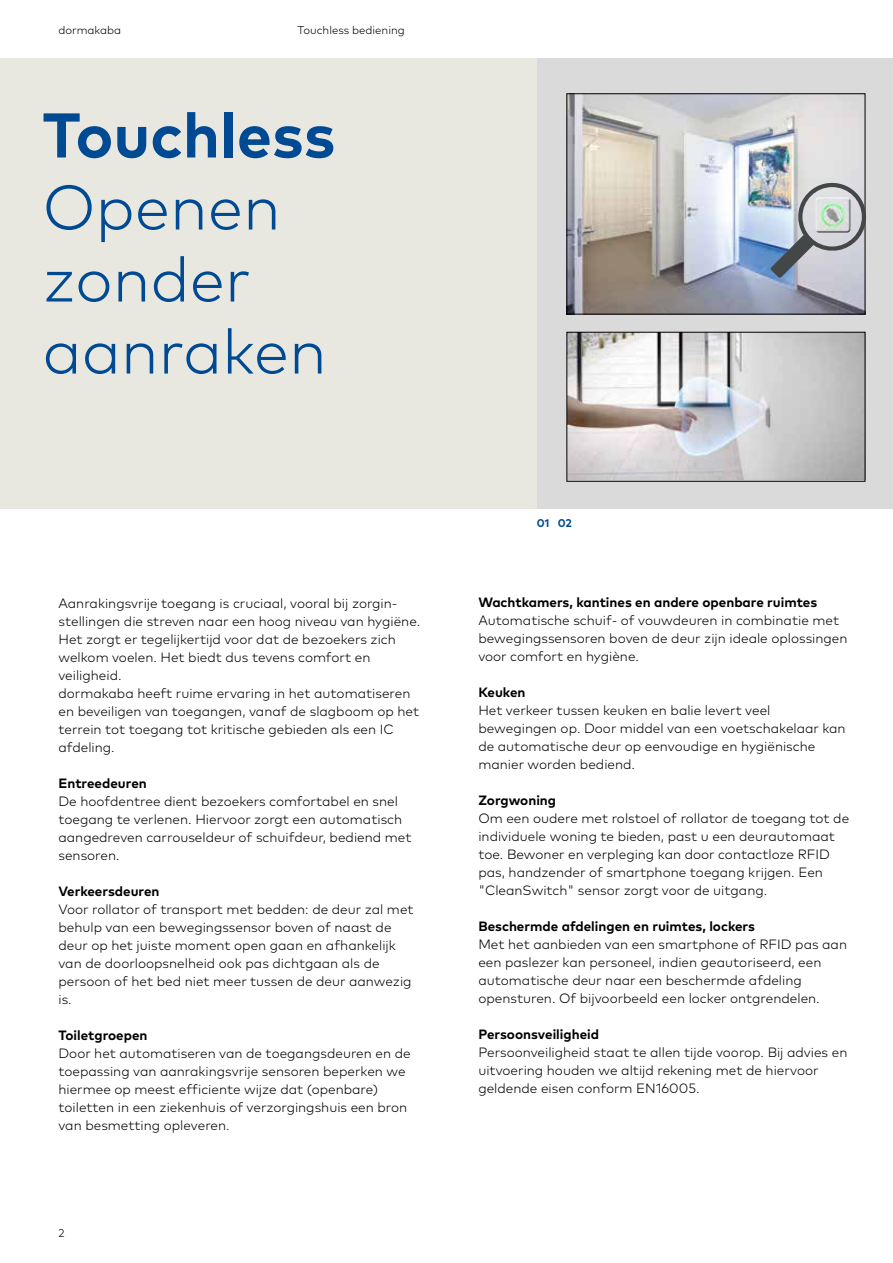
<style>
.page{position:relative;width:893px;height:1263px;background:#fff}
.page>*{position:absolute;margin:0;border:0;box-sizing:border-box;transform-origin:0 0}
.t1{font:300 63px/72px "Mark Pro";color:#004993}
.t2{font:700 63px "Mark Pro";color:#004993}
.t3{font:300 13.5px/18px "Mark Pro";color:#000}
.t4{font:700 13.5px "Mark Pro";color:#000}
.t5{font:300 11.25px "Mark Pro";color:#000}
.t6{font:700 11.25px "Mark Pro";color:#004993}
</style>
<div class="page">
<div style="left:537px;top:58px;width:356px;height:450px;background:#dadada"></div>
<img style="left:569px;top:334px;width:294px;height:145px">
<div style="left:567px;top:332px;width:298px;height:149px;border:1px solid #000"></div>
<img style="left:569px;top:96px;width:294px;height:216px">
<img style="left:770px;top:179px;width:96px;height:99px">
<hr style="left:892px;top:1012px;width:1px;height:251px;background:#e9e8e0">
<div style="left:0;top:58px;width:537px;height:450px;background:#e9e8e0"></div>
<p class="t5" style="left:58px;top:21px;width:64px">dormakaba</p>
<p class="t5" style="left:298px;top:21px;width:109px">Touchless bediening</p>
<h1 class="t2" style="left:43px;top:87px;width:294px">Touchless</h1>
<h1 class="t1" style="left:43px;top:166px;width:286px">Openen zonder aanraken</h1>
<p class="t3" style="left:58px;top:593px;width:363px">Aanrakingsvrije toegang is cruciaal, vooral bij zorgin&shy;stellingen die streven naar een hoog niveau van hygiëne.<br>Het zorgt er tegelijkertijd voor dat de bezoekers zich welkom voelen. Het biedt dus tevens comfort en veiligheid.<br>dormakaba heeft ruime ervaring in het automatiseren en beveiligen van toegangen, vanaf de slagboom op het terrein tot toegang tot kritische gebieden als een IC afdeling.</p>
<p class="t4" style="left:58px;top:772px;width:90px">Entreedeuren</p>
<p class="t3" style="left:58px;top:791px;width:354px">De hoofdentree dient bezoekers comfortabel en snel toegang te verlenen. Hiervoor zorgt een automatisch aangedreven carrouseldeur of schuifdeur, bediend met sensoren.</p>
<p class="t4" style="left:58px;top:880px;width:103px">Verkeersdeuren</p>
<p class="t3" style="left:58px;top:899px;width:357px">Voor rollator of transport met bedden: de deur zal met behulp van een bewegingssensor boven of naast de deur op het juiste moment open gaan en afhankelijk van de doorloopsnelheid ook pas dichtgaan als de persoon of het bed niet meer tussen de deur aanwezig is.</p>
<p class="t4" style="left:58px;top:1024px;width:91px">Toiletgroepen</p>
<p class="t3" style="left:58px;top:1043px;width:354px">Door het automatiseren van de toegangsdeuren en de toepassing van aanrakingsvrije sensoren beperken we hiermee op meest efficiente wijze dat (openbare) toiletten in een ziekenhuis of verzorgingshuis een bron van besmetting opleveren.</p>
<p class="t5" style="left:58px;top:1224px;width:8px">2</p>
<p class="t6" style="left:537px;top:514px;width:37px">01 02</p>
<p class="t4" style="left:478px;top:592px;width:340px">Wachtkamers, kantines en andere openbare ruimtes</p>
<p class="t3" style="left:478px;top:611px;width:371px">Automatische schuif- of vouwdeuren in combinatie met bewegingssensoren boven de deur zijn ideale oplossingen voor comfort en hygiène.</p>
<p class="t4" style="left:478px;top:682px;width:49px">Keuken</p>
<p class="t3" style="left:478px;top:701px;width:369px">Het verkeer tussen keuken en balie levert veel bewegingen op. Door middel van een voetschakelaar kan de automatische deur op eenvoudige en hygiënische manier worden bediend.</p>
<p class="t4" style="left:478px;top:790px;width:79px">Zorgwoning</p>
<p class="t3" style="left:478px;top:809px;width:372px">Om een oudere met rolstoel of rollator de toegang tot de individuele woning te bieden, past u een deurautomaat toe. Bewoner en verpleging kan door contactloze RFID pas, handzender of smartphone toegang krijgen. Een "CleanSwitch" sensor zorgt voor de uitgang.</p>
<p class="t4" style="left:478px;top:916px;width:278px">Beschermde afdelingen en ruimtes, lockers</p>
<p class="t3" style="left:478px;top:935px;width:370px">Met het aanbieden van een smartphone of RFID pas aan een paslezer kan personeel, indien geautoriseerd, een automatische deur naar een beschermde afdeling opensturen. Of bijvoorbeeld een locker ontgrendelen.</p>
<p class="t4" style="left:478px;top:1024px;width:122px">Persoonsveiligheid</p>
<p class="t3" style="left:478px;top:1042px;width:371px">Persoonveiligheid staat te allen tijde voorop. Bij advies en uitvoering houden we altijd rekening met de hiervoor geldende eisen conform EN16005.</p>
</div>
